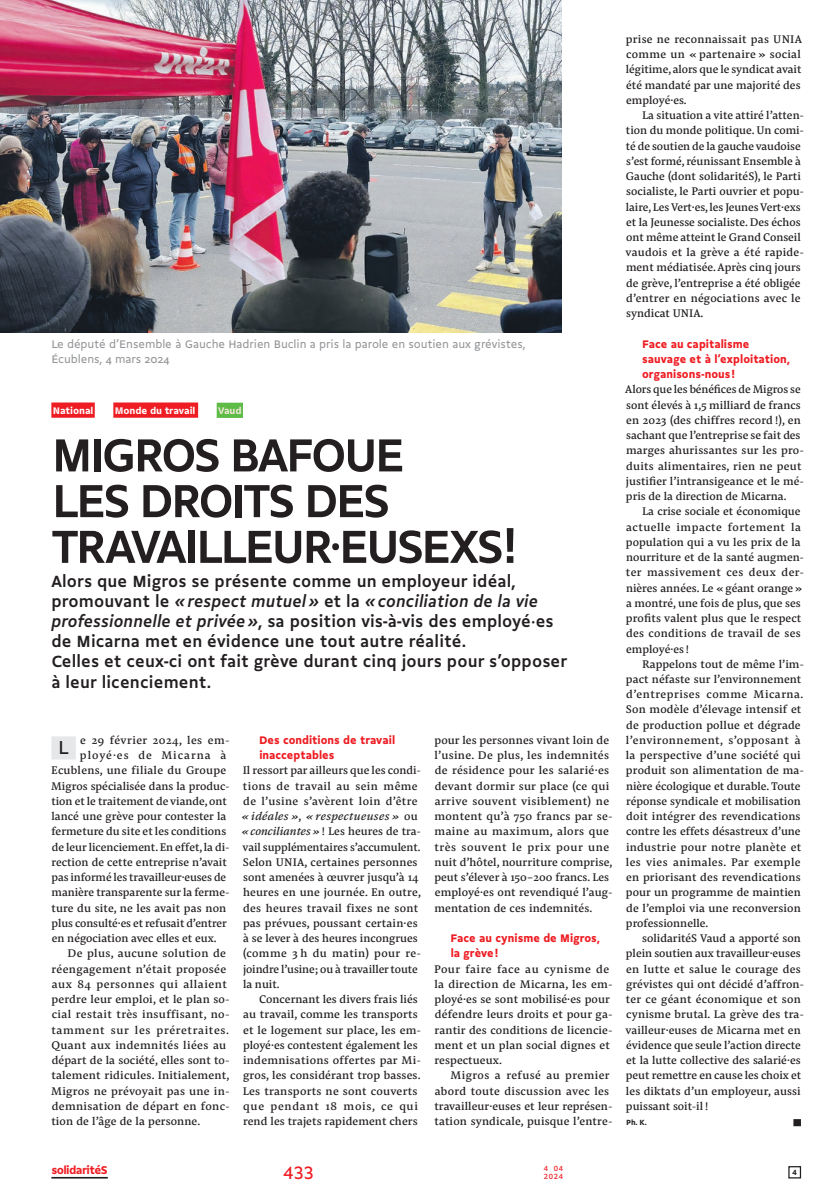
<style>
.page{position:relative;width:833px;height:1198px;background:#fff}
.page>*{position:absolute;margin:0;border:0;box-sizing:border-box;transform-origin:0 0}
.Titre_40{font:700 50px/45.8px "Gemeli";letter-spacing:-.065em;color:#231f20}
.Texte_100_lettrine{font:20.12px "Gemeli";color:#231f20}
.t1{font:19.38px "Gemeli";color:#ee1d23}
.Chapeau{font:700 17.5px/20.2px "Gemeli";letter-spacing:.005em;color:#231f20}
.Intertitres{font:900 11.88px/15.2px "Gemeli";color:#ee1d23}
.Légendes{font:11.88px/15.2px "Gemeli";letter-spacing:-.01em;color:#939598}
.t2{font:700 11.88px "Gemeli Micro";letter-spacing:-.05em;color:#ee1d23}
.Texte_100{font:11.5px/15.2px "Pensum Pro";color:#231f20}
.Texte_110{font:11.5px/15.2px "Pensum Pro";letter-spacing:.015em;color:#231f20}
.Texte_100_lettrine-2{font:11.5px "Pensum Pro";color:#231f20}
.Texte_100_lettrine-3{font:11.5px "Pensum Pro";letter-spacing:.02em;color:#231f20}
.Texte_100_lettrine-4{font:11.5px "Pensum Pro";letter-spacing:.035em;color:#231f20}
.Texte_100_lettrine-5{font:11.5px "Pensum Pro";letter-spacing:.085em;color:#231f20}
.Rubrique{font:700 10px "Gemeli Micro";letter-spacing:-.01em;color:#fff}
.Rubrique-2{font:700 10px "Gemeli Micro";color:#f2e6d8}
.t3{font:7.75px/7.5px "Gemeli Micro";letter-spacing:.09em;color:#ee1d23}
.Signature_auteur_seul{font:700 7.75px "Gemeli Micro";color:#231f20}
.s1{font-style:italic}
</style>
<div class="page">
<div style="left:788px;top:1166px;width:13px;height:12px;border:1px solid #231f20"></div>
<hr style="left:51px;top:1177px;width:57px;height:1px;background:#231f20">
<div style="left:51px;top:736px;width:25px;height:23px;background:#e6e7e9"></div>
<div style="left:793px;top:1119px;width:8px;height:7px;background:#231f20"></div>
<img style="left:0;top:0;width:562px;height:332px">
<div style="left:51px;top:402px;width:44px;height:16px;background:#ee1d23"></div>
<div style="left:113px;top:402px;width:85px;height:16px;background:#ee1d23"></div>
<div style="left:217px;top:403px;width:26px;height:15px;background:#5dbb46"></div>
<p class="Légendes" style="left:51px;top:335px;width:476px">Le député d’Ensemble à Gauche Hadrien Buclin a pris la parole en soutien aux grévistes,<br>Écublens, 4 mars 2024</p>
<p class="Rubrique" style="left:53px;top:403px;width:42px">National</p>
<p class="Rubrique" style="left:115px;top:403px;width:82px">Monde du travail</p>
<p class="Rubrique-2" style="left:218px;top:403px;width:25px">Vaud</p>
<p class="Titre_40" style="left:52px;top:429px;width:466px">MIGROS BAFOUE<br>LES DROITS DES<br>TRAVAILLEUR∙EUSEXS !</p>
<p class="Chapeau" style="left:51px;top:569px;width:517px">Alors que Migros se présente comme un employeur idéal, promouvant le <span class="s1">« respect mutuel »</span> et la <span class="s1">« conciliation de la vie professionnelle et privée »</span>, sa position vis-à-vis des employé∙es de Micarna met en évidence une tout autre réalité.<br>Celles et ceux-ci ont fait grève durant cinq jours pour s’opposer à leur licenciement.</p>
<p class="Texte_100_lettrine-4" style="left:80px;top:732px;width:151px">e 29 février 2024, les em-</p>
<p class="Texte_100_lettrine-5" style="left:80px;top:747px;width:148px">ployé·es de Micarna à</p>
<p class="Texte_100_lettrine-3" style="left:51px;top:762px;width:176px">Ecublens, une filiale du Groupe</p>
<p class="Texte_100_lettrine-2" style="left:51px;top:777px;width:180px">Migros spécialisée dans la produc-</p>
<p class="Texte_100_lettrine-2" style="left:51px;top:793px;width:177px">tion et le traitement de viande, ont</p>
<p class="Texte_100_lettrine-2" style="left:51px;top:808px;width:176px">lancé une grève pour contester la</p>
<p class="Texte_100_lettrine-2" style="left:51px;top:823px;width:176px">fermeture du site et les conditions</p>
<p class="Texte_100_lettrine-2" style="left:52px;top:838px;width:179px">de leur licenciement. En effet, la di-</p>
<p class="Texte_100_lettrine-2" style="left:52px;top:854px;width:177px">rection de cette entreprise n’avait</p>
<p class="Texte_100_lettrine-2" style="left:52px;top:869px;width:176px">pas informé les travailleur·euses de</p>
<p class="Texte_100_lettrine-2" style="left:52px;top:884px;width:180px">manière transparente sur la ferme-</p>
<p class="Texte_100_lettrine-2" style="left:51px;top:899px;width:176px">ture du site, ne les avait pas non</p>
<p class="Texte_100_lettrine-2" style="left:52px;top:915px;width:177px">plus consulté·es et refusait d’entrer</p>
<p class="Texte_100_lettrine-2" style="left:52px;top:930px;width:166px">en négociation avec elles et eux.</p>
<p class="Texte_110" style="left:51px;top:945px;width:180px;text-indent:16px">De plus, aucune solution de réengagement n’était proposée aux 84 personnes qui allaient perdre leur emploi, et le plan so&shy;cial restait très insuffisant, no&shy;tamment sur les préretraites.<br>Quant aux indemnités liées au départ de la société, elles sont to&shy;talement ridicules. Initialement,<br>Migros ne prévoyait pas une in&shy;demnisation de départ en fonc&shy;tion de l’âge de la personne.</p>
<p class="Texte_100_lettrine" style="left:58px;top:733px;width:12px">L</p>
<p class="Intertitres" style="left:259px;top:731px;width:138px">Des conditions de travail inacceptables</p>
<p class="Texte_100" style="left:242px;top:763px;width:181px">Il ressort par ailleurs que les condi&shy;tions de travail au sein même de l’usine s’avèrent loin d’être <span class="s1">« idéales »</span>, <span class="s1">« respectueuses »</span> ou <span class="s1">« conciliantes »</span> ! Les heures de tra&shy;vail supplémentaires s’accumulent.<br>Selon UNIA, certaines personnes sont amenées à œuvrer jusqu’à 14 heures en une journée. En outre, des heures travail fixes ne sont pas prévues, poussant certain·es à se lever à des heures incongrues (comme 3 h du matin) pour re&shy;joindre l’usine; ou à travailler toute la nuit.</p>
<p class="Texte_110" style="left:243px;top:991px;width:180px;text-indent:16px">Concernant les divers frais liés au travail, comme les transports et le logement sur place, les em&shy;ployé·es contestent également les indemnisations offertes par Mi&shy;gros, les considérant trop basses.<br>Les transports ne sont couverts que pendant 18 mois, ce qui rend les trajets rapidement chers</p>
<p class="Texte_110" style="left:434px;top:732px;width:180px">pour les personnes vivant loin de l’usine. De plus, les indemnités de résidence pour les salarié·es devant dormir sur place (ce qui arrive souvent visiblement) ne montent qu’à 750 francs par se&shy;maine au maximum, alors que très souvent le prix pour une nuit d’hôtel, nourriture comprise, peut s’élever à 150-200 francs. Les employé·es ont revendiqué l’aug&shy;mentation de ces indemnités.</p>
<p class="Intertitres" style="left:450px;top:930px;width:151px">Face au cynisme de Migros, la grève !</p>
<p class="Texte_110" style="left:434px;top:961px;width:180px">Pour faire face au cynisme de la direction de Micarna, les em&shy;ployé·es se sont mobilisé·es pour défendre leurs droits et pour ga&shy;rantir des conditions de licencie&shy;ment et un plan social dignes et respectueux.</p>
<p class="Texte_100" style="left:434px;top:1067px;width:180px;text-indent:16px">Migros a refusé au premier abord toute discussion avec les travailleur·euses et leur représen&shy;tation syndicale, puisque l’entre-</p>
<p class="Texte_100" style="left:626px;top:31px;width:177px">prise ne reconnaissait pas UNIA comme un « partenaire » social légitime, alors que le syndicat avait été mandaté par une majorité des employé·es.</p>
<p class="Texte_100" style="left:625px;top:107px;width:180px;text-indent:17px">La situation a vite attiré l’atten&shy;tion du monde politique. Un comi&shy;té de soutien de la gauche vaudoise s’est formé, réunissant Ensemble à Gauche (dont solidaritéS), le Parti socialiste, le Parti ouvrier et popu&shy;laire, Les Vert·es, les Jeunes Vert·exs et la Jeunesse socialiste. Des échos ont même atteint le Grand Conseil vaudois et la grève a été rapide&shy;ment médiatisée. Après cinq jours de grève, l’entreprise a été obligée d’entrer en négociations avec le syndicat UNIA.</p>
<p class="Intertitres" style="left:642px;top:335px;width:149px">Face au capitalisme sauvage et à l’exploitation, organisons-nous !</p>
<p class="Texte_100" style="left:625px;top:382px;width:180px">Alors que les bénéfices de Migros se sont élevés à 1,5 milliard de francs en 2023 (des chiffres record !), en sachant que l’entreprise se fait des marges ahurissantes sur les pro&shy;duits alimentaires, rien ne peut justifier l’intransigeance et le mé&shy;pris de la direction de Micarna.</p>
<p class="Texte_100" style="left:626px;top:504px;width:180px;text-indent:16px">La crise sociale et économique actuelle impacte fortement la population qui a vu les prix de la nourriture et de la santé augmen&shy;ter massivement ces deux der&shy;nières années. Le « géant orange » a montré, une fois de plus, que ses profits valent plus que le respect des conditions de travail de ses employé·es !</p>
<p class="Texte_100" style="left:626px;top:656px;width:180px;text-indent:16px">Rappelons tout de même l’im&shy;pact néfaste sur l’environnement d’entreprises comme Micarna.<br>Son modèle d’élevage intensif et de production pollue et dégrade l’environnement, s’opposant à la perspective d’une société qui produit son alimentation de ma&shy;nière écologique et durable. Toute réponse syndicale et mobilisation doit intégrer des revendications contre les effets désastreux d’une industrie pour notre planète et les vies animales. Par exemple en priorisant des revendications pour un programme de maintien de l’emploi via une reconversion professionnelle.</p>
<p class="Texte_100" style="left:625px;top:930px;width:180px;text-indent:17px">solidaritéS Vaud a apporté son plein soutien aux travailleur·euses en lutte et salue le courage des grévistes qui ont décidé d’affron&shy;ter ce géant économique et son cynisme brutal. La grève des tra&shy;vailleur·euses de Micarna met en évidence que seule l’action directe et la lutte collective des salarié·es peut remettre en cause les choix et les diktats d’un employeur, aussi puissant soit-il !</p>
<p class="Signature_auteur_seul" style="left:626px;top:1117px;width:22px">Ph. K.</p>
<p class="t2" style="left:51px;top:1161px;width:58px">solidaritéS</p>
<h3 class="t1" style="left:284px;top:1158px;width:32px">433</h3>
<p class="Signature_auteur_seul" style="left:792px;top:1167px;width:6px">4</p>
<p class="t3" style="left:544px;top:1164px;width:21px">4 04<br>2024</p>
</div>
